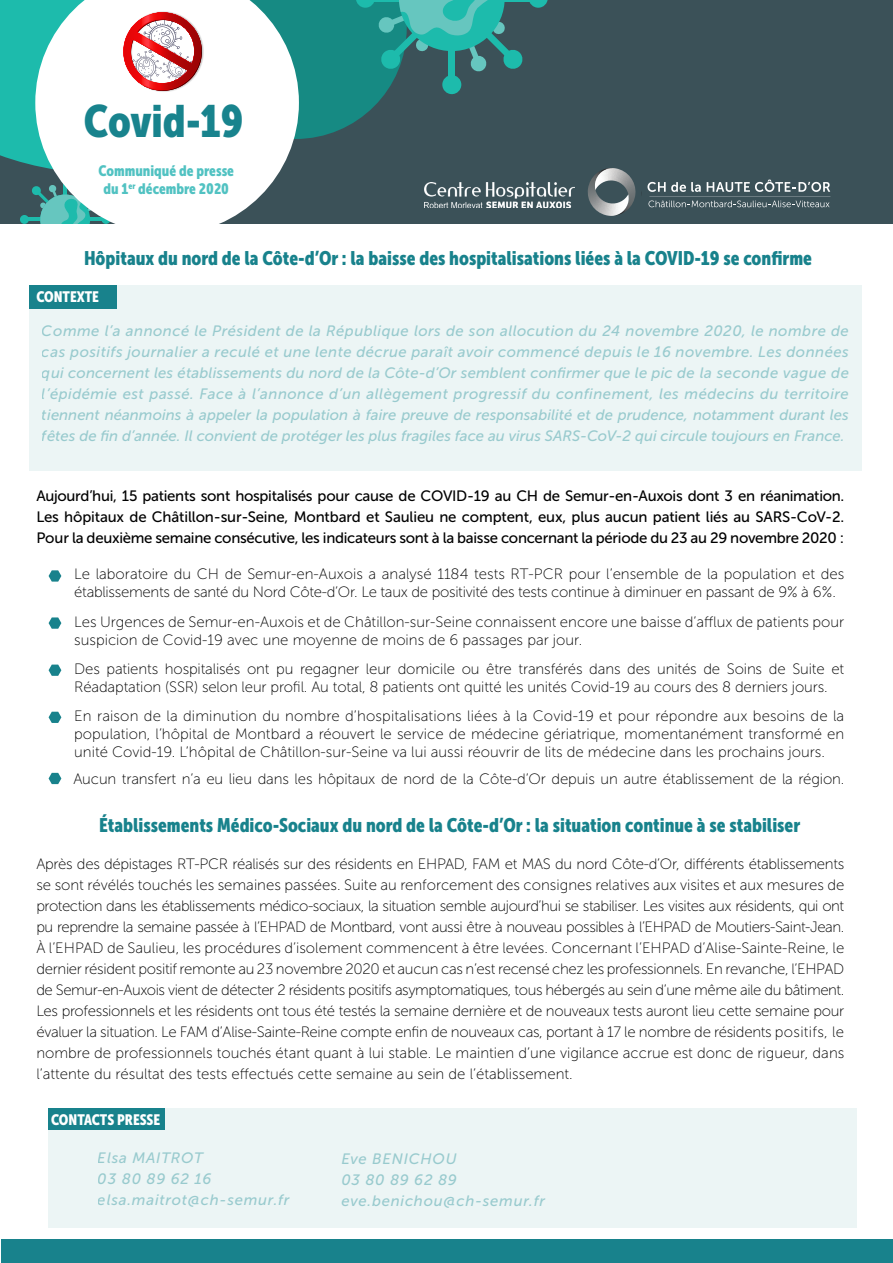
<style>
.page{position:relative;width:893px;height:1263px;background:#fff}
.page>*{position:absolute;margin:0;border:0;box-sizing:border-box;transform-origin:0 0}
.t1{font:45px "Museo Sans Cond 900";color:#18838d}
.t2{font:19.5px "Museo Sans Cond 900";color:#18828c}
.t3{font:15px/21px "Museo Sans 100";letter-spacing:-.01em;color:#000}
.t4{font:italic 15px/21px "Museo Sans 500";letter-spacing:.05em;color:#61aeb4}
.t5{font:15px/21px "Museo Sans 500";letter-spacing:-.02em;color:#000;text-align:justify}
.t6{font:15px/18px "Museo Sans 100";color:#000001}
.t7{font:15px "Museo Sans Cond 900";color:#51c2c2}
.t8{font:15px "Museo Sans Cond 900";color:#fff}
</style>
<div class="page">
<div style="left:29px;top:285px;width:832px;height:186px;background:#ecf5f5"></div>
<div style="left:29px;top:285px;width:88px;height:23px;background:#18828c"></div>
<div style="left:0;top:0;width:893px;height:223px;background:#3b5158"></div>
<div style="left:0;top:0;width:35px;height:166px;background:#1dbbac"></div>
<hr style="left:499px;top:0;width:34px;height:2px;background:#1dbbac">
<svg style="left:529px;top:0;width:19px;height:8px"></svg>
<hr style="left:27px;top:218px;width:16px;height:3px;background:#1dbbac">
<div style="left:20px;top:215px;width:9px;height:8px;background:#1dbbac;border-radius:50%"></div>
<svg style="left:31px;top:186px;width:4px;height:32px"></svg>
<svg style="left:35px;top:0;width:264px;height:224px;background:#d6e6e6"></svg>
<svg style="left:122px;top:0;width:401px;height:139px"></svg>
<svg style="left:587px;top:168px;width:243px;height:48px"></svg>
<svg style="left:49px;top:570px;width:12px;height:12px"></svg>
<svg style="left:49px;top:665px;width:12px;height:11px"></svg>
<svg style="left:49px;top:617px;width:12px;height:12px"></svg>
<svg style="left:49px;top:773px;width:12px;height:11px"></svg>
<svg style="left:49px;top:712px;width:12px;height:11px"></svg>
<div style="left:2px;top:1240px;width:891px;height:23px;background:#18828c"></div>
<div style="left:48px;top:1108px;width:809px;height:120px;background:#ecf5f5"></div>
<img style="left:424px;top:182px;width:151px;height:25px">
<p class="t1" style="left:84px;top:96px;width:161px">Covid-19</p>
<p class="t7" style="left:98px;top:162px;width:137px">Communiqué de presse</p>
<p class="t7" style="left:103px;top:180px;width:127px">du 1<sup>er</sup> décembre 2020</p>
<p class="t2" style="left:84px;top:247px;width:729px">Hôpitaux du nord de la Côte-d’Or : la baisse des hospitalisations liées à la COVID-19 se confirme</p>
<p class="t8" style="left:36px;top:288px;width:64px">CONTEXTE</p>
<p class="t4" style="left:42px;top:321px;width:808px;text-align:justify">Comme l’a annoncé le Président de la République lors de son allocution du 24 novembre 2020, le nombre de cas positifs journalier a reculé et une lente décrue paraît avoir commencé depuis le 16 novembre. Les données qui concernent les établissements du nord de la Côte-d’Or semblent confirmer que le pic de la seconde vague de l’épidémie est passé. Face à l’annonce d’un allègement progressif du confinement, les médecins du territoire tiennent néanmoins à appeler la population à faire preuve de responsabilité et de prudence, notamment durant les fêtes de fin d’année. Il convient de protéger les plus fragiles face au virus SARS-CoV-2 qui circule toujours en France.</p>
<p class="t5" style="left:36px;top:486px;width:809px">Aujourd’hui, 15 patients sont hospitalisés pour cause de COVID-19 au CH de Semur-en-Auxois dont 3 en réanimation.<br>Les hôpitaux de Châtillon-sur-Seine, Montbard et Saulieu ne comptent, eux, plus aucun patient liés au SARS-CoV-2.<br>Pour la deuxième semaine consécutive, les indicateurs sont à la baisse concernant la période du 23 au 29 novembre 2020 :</p>
<p class="t3" style="left:74px;top:565px;width:771px;line-height:18px">Le laboratoire du CH de Semur-en-Auxois a analysé 1184 tests RT-PCR pour l’ensemble de la population et des établissements de santé du Nord Côte-d’Or. Le taux de positivité des tests continue à diminuer en passant de 9% à 6%.</p>
<p class="t6" style="left:74px;top:613px;width:771px">Les Urgences de Semur-en-Auxois et de Châtillon-sur-Seine connaissent encore une baisse d’afflux de patients pour suspicion de Covid-19 avec une moyenne de moins de 6 passages par jour.</p>
<p class="t3" style="left:74px;top:660px;width:771px;line-height:18px">Des patients hospitalisés ont pu regagner leur domicile ou être transférés dans des unités de Soins de Suite et<br>Réadaptation (SSR) selon leur profil. Au total, 8 patients ont quitté les unités Covid-19 au cours des 8 derniers jours.</p>
<p class="t3" style="left:74px;top:707px;width:771px;line-height:18px;text-align:justify">En raison de la diminution du nombre d’hospitalisations liées à la Covid-19 et pour répondre aux besoins de la population, l’hôpital de Montbard a réouvert le service de médecine gériatrique, momentanément transformé en unité Covid-19. L’hôpital de Châtillon-sur-Seine va lui aussi réouvrir de lits de médecine dans les prochains jours.</p>
<p class="t3" style="left:73px;top:769px;width:772px">Aucun transfert n’a eu lieu dans les hôpitaux de nord de la Côte-d’Or depuis un autre établissement de la région.</p>
<p class="t2" style="left:99px;top:814px;width:703px">Établissements Médico-Sociaux du nord de la Côte-d’Or : la situation continue à se stabiliser</p>
<p class="t3" style="left:36px;top:853px;width:809px;text-align:justify">Après des dépistages RT-PCR réalisés sur des résidents en EHPAD, FAM et MAS du nord Côte-d’Or, différents établissements se sont révélés touchés les semaines passées. Suite au renforcement des consignes relatives aux visites et aux mesures de protection dans les établissements médico-sociaux, la situation semble aujourd’hui se stabiliser. Les visites aux résidents, qui ont pu reprendre la semaine passée à l’EHPAD de Montbard, vont aussi être à nouveau possibles à l’EHPAD de Moutiers-Saint-Jean.<br>À l’EHPAD de Saulieu, les procédures d’isolement commencent à être levées. Concernant l’EHPAD d’Alise-Sainte-Reine, le dernier résident positif remonte au 23 novembre 2020 et aucun cas n’est recensé chez les professionnels. En revanche, l’EHPAD de Semur-en-Auxois vient de détecter 2 résidents positifs asymptomatiques, tous hébergés au sein d’une même aile du bâtiment.<br>Les professionnels et les résidents ont tous été testés la semaine dernière et de nouveaux tests auront lieu cette semaine pour évaluer la situation. Le FAM d’Alise-Sainte-Reine compte enfin de nouveaux cas, portant à 17 le nombre de résidents positifs, le nombre de professionnels touchés étant quant à lui stable. Le maintien d’une vigilance accrue est donc de rigueur, dans l’attente du résultat des tests effectués cette semaine au sein de l’établissement.</p>
<p class="t8" style="left:51px;top:1111px;width:111px">CONTACTS PRESSE</p>
<p class="t4" style="left:98px;top:1147px;width:193px">Elsa MAITROT<br>03 80 89 62 16 elsa.maitrot@ch-semur.fr</p>
<p class="t4" style="left:341px;top:1148px;width:205px">Eve BENICHOU<br>03 80 89 62 89 eve.benichou@ch-semur.fr</p>
</div>
